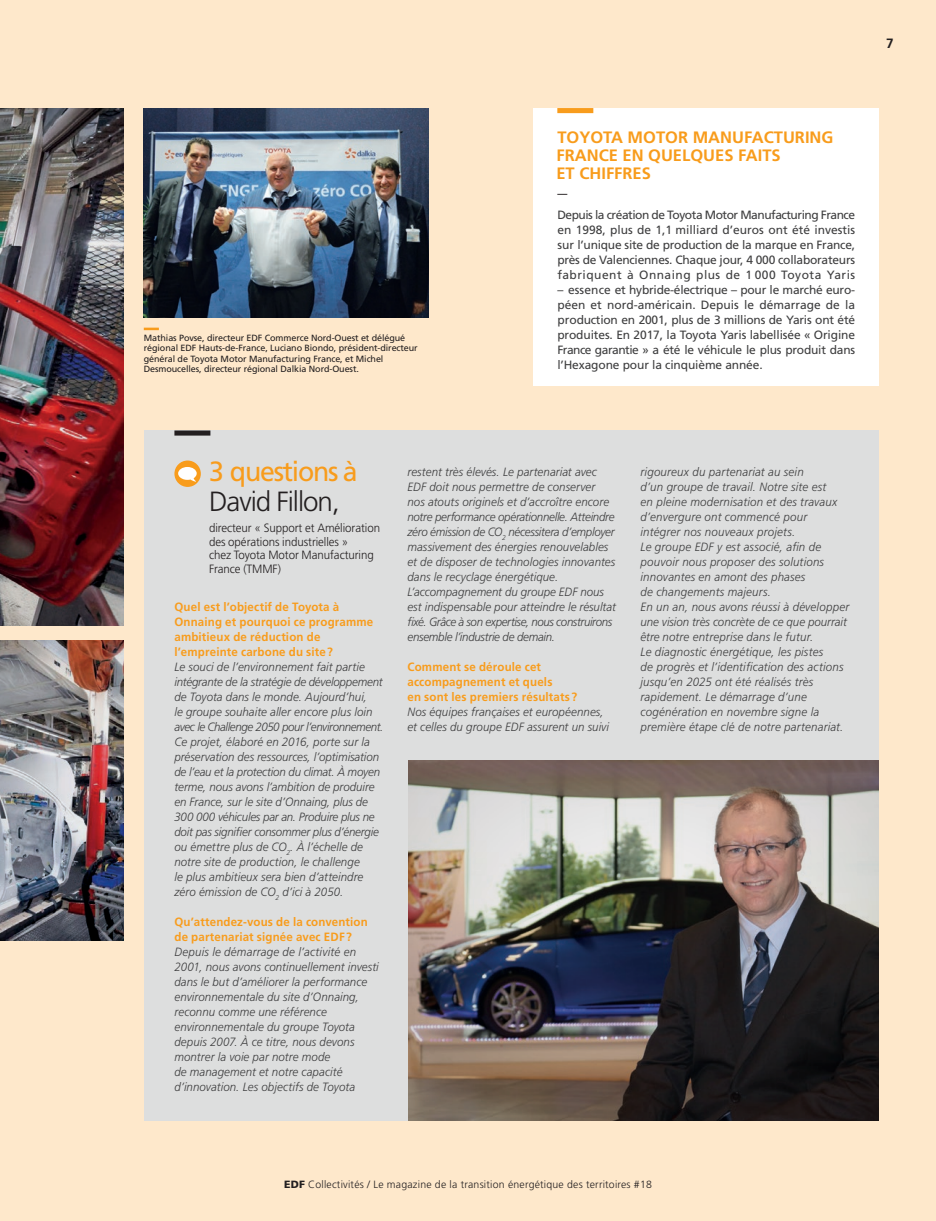
<style>
.page{position:relative;width:936px;height:1221px;background:#fff}
.page>*{position:absolute;margin:0;border:0;box-sizing:border-box;transform-origin:0 0}
.t1{font:300 27.75px "Frutiger";letter-spacing:-.035em;color:#231f20}
.t2{font:27.75px "Frutiger";letter-spacing:-.045em;color:#f89c1c;scale:.96 1}
.t3{font:700 16.5px/18px "Frutiger";color:#f89c1c}
.t4{font:700 13.5px "Frutiger";color:#231f20}
.t5{font:italic 300 12px/15px "Frutiger";letter-spacing:.005em;color:#3e3e3f;scale:.96 1}
.t6{font:12px/15px "Frutiger";letter-spacing:-.01em;color:#3e3e3f;text-align:justify}
.t7{font:700 12px/15px "Frutiger";letter-spacing:.015em;color:#f89c1c;scale:.96 1}
.t8{font:300 12px/13.5px "Frutiger";letter-spacing:-.005em;color:#231f20;scale:.96 1}
.t9{font:300 10.5px "Frutiger";letter-spacing:.02em;color:#231f20}
.t10{font:700 9.9px "Frutiger";color:#231f20}
.t11{font:9px/10.5px "Frutiger";letter-spacing:-.01em;color:#231f20}
.s1{font-weight:900}
</style>
<div class="page">
<div style="left:0;top:0;width:935px;height:1220px;background:#fee8cb"></div>
<div style="left:142px;top:108px;width:288px;height:210px;background:#231f20;opacity:.2"></div>
<div style="left:0;top:108px;width:125px;height:519px;background:#231f20;opacity:.2"></div>
<div style="left:144px;top:430px;width:734px;height:690px;background:#dddede"></div>
<div style="left:406px;top:758px;width:473px;height:363px;background:#231f20;opacity:.3"></div>
<div style="left:174px;top:430px;width:36px;height:5px;background:#231f20"></div>
<div style="left:0;top:639px;width:125px;height:302px;background:#231f20;opacity:.2"></div>
<div style="left:533px;top:108px;width:345px;height:277px;background:#fff"></div>
<hr style="left:144px;top:327px;width:15px;height:3px;background:#f89c1c">
<div style="left:557px;top:108px;width:36px;height:5px;background:#f89c1c"></div>
<svg style="left:174px;top:460px;width:27px;height:27px"></svg>
<svg style="left:178px;top:467px;width:20px;height:16px"></svg>
<p class="t11" style="left:144px;top:332px;width:275px">Mathias Povse, directeur EDF Commerce Nord-Ouest et délégué régional EDF Hauts-de-France, Luciano Biondo, président-directeur général de Toyota Motor Manufacturing France, et Michel Desmoucelles, directeur régional Dalkia Nord-Ouest.</p>
<p class="t4" style="left:886px;top:35px;width:9px">7</p>
<h2 class="t3" style="left:556px;top:128px;width:278px">TOYOTA MOTOR MANUFACTURING<br>FRANCE EN QUELQUES FAITS<br>ET CHIFFRES</h2>
<p class="t10" style="left:557px;top:187px;width:11px">—</p>
<p class="t6" style="left:557px;top:207px;width:299px">Depuis la création de Toyota Motor Manufacturing France en 1998, plus de 1,1 milliard d’euros ont été investis sur l’unique site de production de la marque en France, près de Valenciennes. Chaque jour, 4 000 collaborateurs fabriquent à Onnaing plus de 1 000 Toyota Yaris</p>
<p class="t6" style="left:557px;top:282px;width:299px">– essence et hybride-électrique – pour le marché euro&shy;péen et nord-américain. Depuis le démarrage de la production en 2001, plus de 3 millions de Yaris ont été produites. En 2017, la Toyota Yaris labellisée « Origine France garantie » a été le véhicule le plus produit dans l’Hexagone pour la cinquième année.</p>
<h1 class="t2" style="left:209px;top:455px;width:156px">3 questions à</h1>
<h1 class="t1" style="left:209px;top:486px;width:132px">David Fillon,</h1>
<p class="t8" style="left:209px;top:521px;width:180px">directeur « Support et Amélioration des opérations industrielles »<br>chez Toyota Motor Manufacturing<br>France (TMMF)</p>
<p class="t7" style="left:174px;top:599px;width:209px">Quel est l’objectif de Toyota à<br>Onnaing et pourquoi ce programme ambitieux de réduction de l’empreinte carbone du site?</p>
<p class="t5" style="left:174px;top:659px;width:219px">Le souci de l’environnement fait partie intégrante de la stratégie de développement de Toyota dans le monde. Aujourd’hui,<br>le groupe souhaite aller encore plus loin avec le Challenge 2050 pour l’environnement.<br>Ce projet, élaboré en 2016, porte sur la préservation des ressources, l’optimisation de l’eau et la protection du climat. À moyen terme, nous avons l’ambition de produire en France, sur le site d’Onnaing, plus de 300 000 véhicules par an. Produire plus ne doit pas signifier consommer plus d’énergie ou émettre plus de CO<sub>2</sub>. À l’échelle de notre site de production, le challenge<br>le plus ambitieux sera bien d’atteindre zéro émission de CO<sub>2</sub> d’ici à 2050.</p>
<p class="t7" style="left:174px;top:914px;width:203px">Qu’attendez-vous de la convention de partenariat signée avec EDF ?</p>
<p class="t5" style="left:174px;top:944px;width:214px">Depuis le démarrage de l’activité en 2001, nous avons continuellement investi dans le but d’améliorer la performance environnementale du site d’Onnaing, reconnu comme une référence environnementale du groupe Toyota depuis 2007. À ce titre, nous devons montrer la voie par notre mode<br>de management et notre capacité d’innovation. Les objectifs de Toyota</p>
<p class="t5" style="left:407px;top:464px;width:218px">restent très élevés. Le partenariat avec EDF doit nous permettre de conserver<br>nos atouts originels et d’accroître encore notre performance opérationnelle. Atteindre zéro émission de CO<sub>2</sub> nécessitera d’employer massivement des énergies renouvelables et de disposer de technologies innovantes dans le recyclage énergétique.<br>L’accompagnement du groupe EDF nous est indispensable pour atteindre le résultat fixé. Grâce à son expertise, nous construirons ensemble l’industrie de demain.</p>
<p class="t7" style="left:407px;top:659px;width:178px">Comment se déroule cet accompagnement et quels<br>en sont les premiers résultats?</p>
<p class="t5" style="left:407px;top:704px;width:211px">Nos équipes françaises et européennes, et celles du groupe EDF assurent un suivi</p>
<p class="t5" style="left:640px;top:464px;width:219px">rigoureux du partenariat au sein<br>d’un groupe de travail. Notre site est<br>en pleine modernisation et des travaux d’envergure ont commencé pour intégrer nos nouveaux projets.<br>Le groupe EDF y est associé, afin de pouvoir nous proposer des solutions innovantes en amont des phases<br>de changements majeurs.<br>En un an, nous avons réussi à développer une vision très concrète de ce que pourrait être notre entreprise dans le futur.<br>Le diagnostic énergétique, les pistes<br>de progrès et l’identification des actions jusqu’en 2025 ont été réalisés très rapidement. Le démarrage d’une cogénération en novembre signe la première étape clé de notre partenariat.</p>
<p class="t9" style="left:284px;top:1178px;width:369px"><span class="s1">EDF</span> Collectivités / Le magazine de la transition énergétique des territoires #18</p>
</div>
